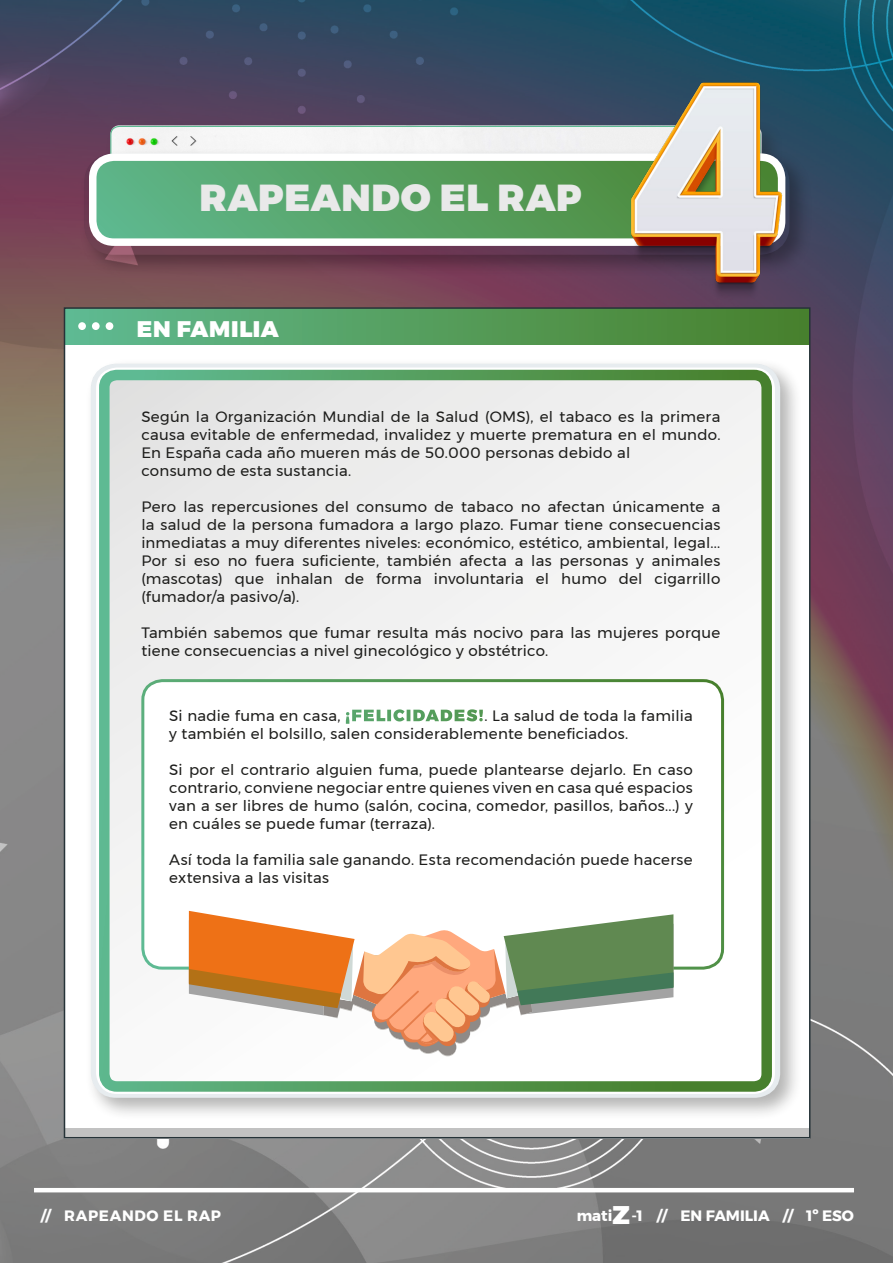
<style>
.page{position:relative;width:893px;height:1263px;background:#fff}
.page>*{position:absolute;margin:0;border:0;box-sizing:border-box;transform-origin:0 0}
.Texto_Corrido{font:900 37.5px "Montserrat";letter-spacing:.02em;color:#e9e9e9}
.Texto_Corrido-2{font:900 22.5px "Montserrat";letter-spacing:.025em;color:#fff}
.Texto_Corrido-3{font:15px/18px "Montserrat";letter-spacing:.015em;color:#1d1d1b;text-align:justify}
.t1{font:700 15px "Montserrat";letter-spacing:.005em;color:#fff}
.t2{font:700 15px "Montserrat";letter-spacing:.045em;color:#fff}
.s1{font-weight:900;font-size:16.5px;color:#fff}
.s2{font-weight:900;font-size:25.5px}
</style>
<div class="page">
<img style="left:0;top:0;width:893px;height:1263px">
<hr style="left:34px;top:1188px;width:820px;height:4px;background:#fff">
<div style="left:65px;top:308px;width:745px;height:822px;background:#fff"></div>
<div style="left:65px;top:308px;width:745px;height:36px;background:linear-gradient(to right,#60ba91,#488029)"></div>
<div style="left:64px;top:1128px;width:746px;height:10px;background:#c2c2c2"></div>
<div style="left:78px;top:322px;width:8px;height:8px;background:#fff;border-radius:50%"></div>
<div style="left:92px;top:322px;width:8px;height:8px;background:#fff;border-radius:50%"></div>
<div style="left:106px;top:322px;width:7px;height:8px;background:#fff;border-radius:50%"></div>
<div style="left:85px;top:358px;width:718px;height:762px;background:#1d1d1b;opacity:.33"></div>
<div style="left:91px;top:364px;width:689px;height:734px;border:16px solid #e7ecef;border-radius:17px"></div>
<svg style="left:110px;top:381px;width:651px;height:700px"></svg>
<div style="left:99px;top:370px;width:673px;height:722px;border:10px solid #fff;border-radius:13px"></div>
<div style="left:143px;top:681px;width:580px;height:287px;background:#fff;border-radius:20px"></div>
<div style="left:141px;top:679px;width:583px;height:290px;border:3px solid #fff;border-radius:20px"></div>
<div style="left:105px;top:119px;width:679px;height:68px;background:#1d1d1b;opacity:.33"></div>
<img style="left:111px;top:125px;width:468px;height:22px">
<div style="left:110px;top:126px;width:651px;height:48px;border:1px solid #5eba93;border-radius:9px"></div>
<div style="left:78px;top:147px;width:734px;height:131px;background:#1d1d1b;opacity:.33"></div>
<div style="left:84px;top:153px;width:705px;height:102px;border:16px solid #e7ecef;border-radius:21px"></div>
<svg style="left:93px;top:157px;width:486px;height:85px;background:#58a56b"></svg>
<div style="left:89px;top:153px;width:696px;height:93px;border:8px solid #fff;border-radius:21px"></div>
<img style="left:579px;top:53px;width:264px;height:264px">
<svg style="left:189px;top:911px;width:484px;height:145px"></svg>
<p class="Texto_Corrido" style="left:199px;top:167px;width:384px">RAPEANDO EL RAP</p>
<p class="Texto_Corrido-2" style="left:137px;top:310px;width:143px">EN FAMILIA</p>
<p class="Texto_Corrido-3" style="left:141px;top:408px;width:581px">Según la Organización Mundial de la Salud (OMS), el tabaco es la primera causa evitable de enfermedad, invalidez y muerte prematura en el mundo.<br>En España cada año mueren más de 50.000 personas debido al</p>
<p class="Texto_Corrido-3" style="left:141px;top:462px;width:211px">consumo de esta sustancia.</p>
<p class="Texto_Corrido-3" style="left:141px;top:498px;width:581px">Pero las repercusiones del consumo de tabaco no afectan únicamente a la salud de la persona fumadora a largo plazo. Fumar tiene consecuencias inmediatas a muy diferentes niveles: económico, estético, ambiental, legal...<br>Por si eso no fuera suficiente, también afecta a las personas y animales (mascotas) que inhalan de forma involuntaria el humo del cigarrillo (fumador/a pasivo/a).</p>
<p class="Texto_Corrido-3" style="left:141px;top:624px;width:580px">También sabemos que fumar resulta más nocivo para las mujeres porque tiene consecuencias a nivel ginecológico y obstétrico.</p>
<p class="Texto_Corrido-3" style="left:169px;top:707px;width:525px">Si nadie fuma en casa, <span class="s1">¡FELICIDADES!</span>. La salud de toda la familia y también el bolsillo, salen considerablemente beneficiados.</p>
<p class="Texto_Corrido-3" style="left:169px;top:761px;width:525px">Si por el contrario alguien fuma, puede plantearse dejarlo. En caso contrario, conviene negociar entre quienes viven en casa qué espacios van a ser libres de humo (salón, cocina, comedor, pasillos, baños...) y en cuáles se puede fumar (terraza).</p>
<p class="Texto_Corrido-3" style="left:169px;top:851px;width:525px">Así toda la familia sale ganando. Esta recomendación puede hacerse extensiva a las visitas</p>
<p class="t2" style="left:41px;top:1204px;width:182px">// RAPEANDO EL RAP</p>
<p class="t1" style="left:577px;top:1204px;width:279px">mati<span class="s2">Z</span>-1 // EN FAMILIA // 1º ESO</p>
</div>
